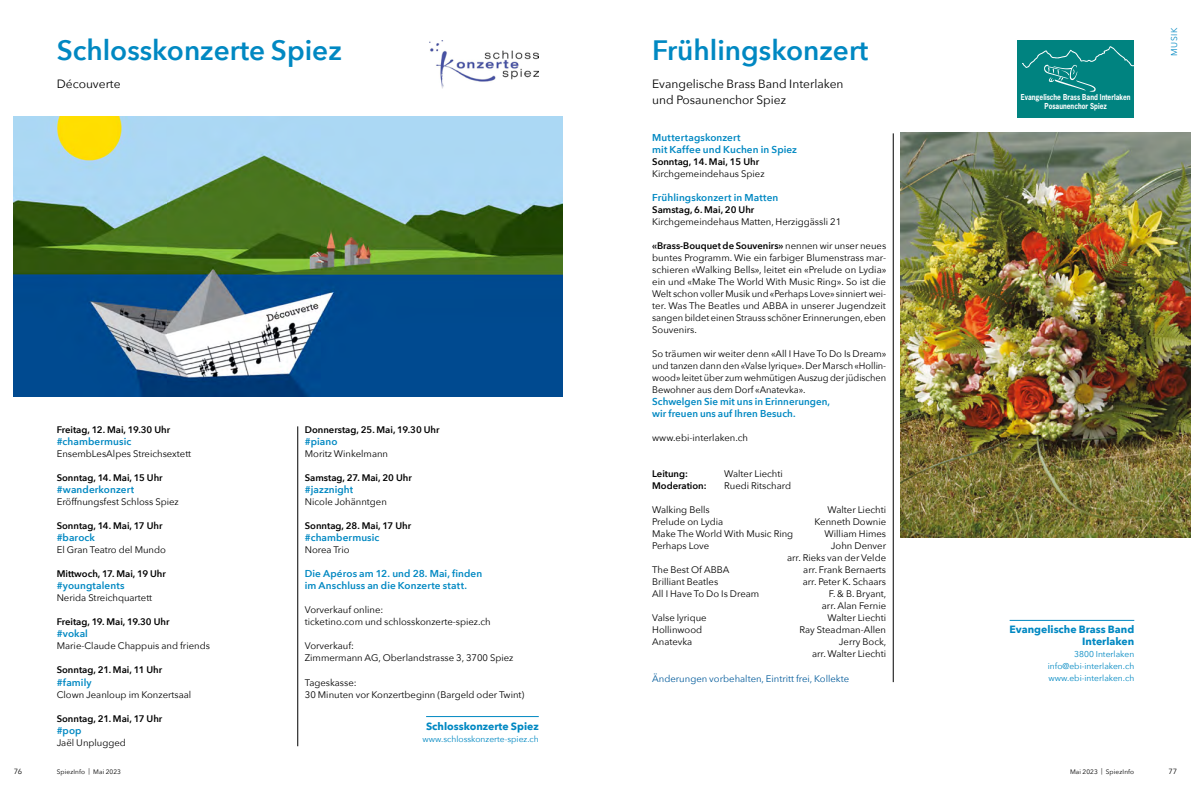
<style>
.page{position:relative;width:1191px;height:794px;background:#fff}
.page>*{position:absolute;margin:0;border:0;box-sizing:border-box;transform-origin:0 0}
.t1{font:600 28px "Avenir Next";color:#0088c2}
.t2{font:12px/16px "Avenir Next";color:#000}
.t3{font:700 10.5px/12px "Avenir Next";color:#0088c2;text-align:right}
.t4{font:600 10px/12px "Avenir Next";letter-spacing:.01em;color:#0088c2}
.t5{font:9.5px/12px "Avenir Next";color:#000}
.t6{font:600 9.5px "Avenir Next";color:#000}
.t7{font:9.5px "Avenir Next";color:#005a9a}
.t8{font:8.5px/12px "Avenir Next";color:#0088c2;text-align:justify}
.t9{font:700 7.7px/9.3px "News Gothic";color:#fff;text-align:center;scale:.85 1}
.t10{font:7.5px "Avenir Next";color:#000}
.t11{font:6.5px "Avenir Next";letter-spacing:.02em;color:#000}
.s1{font-weight:600}
</style>
<div class="page">
<hr style="left:297px;top:426px;width:1px;height:320px;background:#000">
<img style="left:14px;top:116px;width:548px;height:281px">
<img style="left:429px;top:40px;width:110px;height:48px">
<hr style="left:426px;top:716px;width:113px;height:1px;background:#0088c2">
<hr style="left:893px;top:133px;width:1px;height:549px;background:#000">
<div style="left:1017px;top:87px;width:117px;height:31px;background:#008380"></div>
<div style="left:1017px;top:40px;width:117px;height:49px;background:#008380"></div>
<img style="left:1022px;top:46px;width:89px;height:22px">
<svg style="left:1044px;top:65px;width:12px;height:11px"></svg>
<hr style="left:1009px;top:620px;width:125px;height:1px;background:#0088c2">
<img style="left:900px;top:132px;width:291px;height:405px">
<h1 class="t1" style="left:57px;top:27px;width:287px">Schlosskonzerte Spiez</h1>
<p class="t2" style="left:57px;top:76px;width:65px">Découverte</p>
<p class="t6" style="left:57px;top:421px;width:115px">Freitag, 12. Mai, 19.30 Uhr</p>
<p class="t4" style="left:57px;top:435px;width:76px">#chambermusic</p>
<p class="t5" style="left:57px;top:447px;width:136px">EnsembLesAlpes Streichsextett</p>
<p class="t6" style="left:57px;top:470px;width:107px">Sonntag, 14. Mai, 15 Uhr</p>
<p class="t4" style="left:57px;top:483px;width:79px">#wanderkonzert</p>
<p class="t5" style="left:57px;top:495px;width:124px">Eröffnungsfest Schloss Spiez</p>
<p class="t6" style="left:57px;top:518px;width:107px">Sonntag, 14. Mai, 17 Uhr</p>
<p class="t4" style="left:57px;top:531px;width:40px">#barock</p>
<p class="t5" style="left:57px;top:543px;width:111px">El Gran Teatro del Mundo</p>
<p class="t6" style="left:57px;top:566px;width:111px">Mittwoch, 17. Mai, 19 Uhr</p>
<p class="t4" style="left:57px;top:579px;width:69px">#youngtalents</p>
<p class="t5" style="left:57px;top:591px;width:97px">Nerida Streichquartett</p>
<p class="t6" style="left:57px;top:614px;width:114px">Freitag, 19. Mai, 19.30 Uhr</p>
<p class="t4" style="left:57px;top:627px;width:33px">#vokal</p>
<p class="t5" style="left:57px;top:639px;width:155px">Marie-Claude Chappuis and friends</p>
<p class="t6" style="left:57px;top:662px;width:107px">Sonntag, 21. Mai, 11 Uhr</p>
<p class="t4" style="left:57px;top:676px;width:36px">#family</p>
<p class="t5" style="left:57px;top:688px;width:136px">Clown Jeanloup im Konzertsaal</p>
<p class="t6" style="left:57px;top:710px;width:107px">Sonntag, 21. Mai, 17 Uhr</p>
<p class="t4" style="left:57px;top:724px;width:26px">#pop</p>
<p class="t5" style="left:57px;top:736px;width:71px">Jaël Unplugged</p>
<p class="t6" style="left:305px;top:421px;width:136px">Donnerstag, 25. Mai, 19.30 Uhr</p>
<p class="t4" style="left:305px;top:435px;width:34px">#piano</p>
<p class="t5" style="left:305px;top:447px;width:85px">Moritz Winkelmann</p>
<p class="t6" style="left:305px;top:470px;width:108px">Samstag, 27. Mai, 20 Uhr</p>
<p class="t4" style="left:305px;top:483px;width:50px">#jazznight</p>
<p class="t5" style="left:305px;top:495px;width:84px">Nicole Johänntgen</p>
<p class="t6" style="left:305px;top:518px;width:108px">Sonntag, 28. Mai, 17 Uhr</p>
<p class="t4" style="left:305px;top:531px;width:76px">#chambermusic</p>
<p class="t5" style="left:305px;top:543px;width:46px">Norea Trio</p>
<p class="t4" style="left:305px;top:567px;width:179px">Die Apéros am 12. und 28. Mai, finden im Anschluss an die Konzerte statt.</p>
<p class="t5" style="left:305px;top:603px;width:187px">Vorverkauf online:<br>ticketino.com und schlosskonzerte-spiez.ch</p>
<p class="t5" style="left:305px;top:639px;width:210px">Vorverkauf:<br>Zimmermann AG, Oberlandstrasse 3, 3700 Spiez</p>
<p class="t5" style="left:305px;top:676px;width:221px">Tageskasse:<br>30 Minuten vor Konzertbeginn (Bargeld oder Twint)</p>
<p class="t3" style="left:426px;top:719px;width:114px">Schlosskonzerte Spiez</p>
<p class="t8" style="left:422px;top:732px;width:118px">www.schlosskonzerte-spiez.ch</p>
<h1 class="t1" style="left:652px;top:27px;width:218px">Frühlingskonzert</h1>
<p class="t2" style="left:652px;top:76px;width:193px">Evangelische Brass Band Interlaken und Posaunenchor Spiez</p>
<p class="t4" style="left:652px;top:131px;width:146px">Muttertagskonzert<br>mit Kaffee und Kuchen in Spiez</p>
<p class="t6" style="left:652px;top:153px;width:108px">Sonntag, 14. Mai, 15 Uhr</p>
<p class="t5" style="left:652px;top:167px;width:114px">Kirchgemeindehaus Spiez</p>
<p class="t4" style="left:652px;top:191px;width:128px">Frühlingskonzert in Matten</p>
<p class="t6" style="left:652px;top:201px;width:104px">Samstag, 6. Mai, 20 Uhr</p>
<p class="t5" style="left:652px;top:215px;width:190px">Kirchgemeindehaus Matten, Herziggässli 21</p>
<p class="t5" style="left:652px;top:239px;width:236px;text-align:justify"><span class="s1">«Brass-Bouquet de Souvenirs»</span> nennen wir unser neues buntes Programm. Wie ein farbiger Blumenstrass mar&shy;schieren «Walking Bells», leitet ein «Prelude on Lydia» ein und «Make The World With Music Ring». So ist die Welt schon voller Musik und «Perhaps Love» sinniert wei&shy;ter. Was The Beatles und ABBA in unserer Jugendzeit sangen bildet einen Strauss schöner Erinnerungen, eben Souvenirs.</p>
<p class="t5" style="left:652px;top:347px;width:236px;text-align:justify">So träumen wir weiter denn «All I Have To Do Is Dream» und tanzen dann den «Valse lyrique». Der Marsch «Hollin&shy;wood» leitet über zum wehmütigen Auszug der jüdischen Bewohner aus dem Dorf «Anatevka».</p>
<p class="t4" style="left:652px;top:395px;width:179px">Schwelgen Sie mit uns in Erinnerungen, wir freuen uns auf Ihren Besuch.</p>
<p class="t5" style="left:652px;top:431px;width:97px">www.ebi-interlaken.ch</p>
<p class="t6" style="left:652px;top:466px;width:37px">Leitung:</p>
<p class="t5" style="left:724px;top:467px;width:60px">Walter Liechti</p>
<p class="t6" style="left:652px;top:478px;width:56px">Moderation:</p>
<p class="t5" style="left:724px;top:479px;width:68px">Ruedi Ritschard</p>
<p class="t5" style="left:652px;top:503px;width:59px">Walking Bells</p>
<p class="t5" style="left:827px;top:503px;width:60px">Walter Liechti</p>
<p class="t5" style="left:652px;top:515px;width:73px">Prelude on Lydia</p>
<p class="t5" style="left:814px;top:515px;width:73px">Kenneth Downie</p>
<p class="t5" style="left:652px;top:527px;width:143px">Make The World With Music Ring</p>
<p class="t5" style="left:824px;top:527px;width:63px">William Himes</p>
<p class="t5" style="left:652px;top:539px;width:59px">Perhaps Love</p>
<p class="t5" style="left:787px;top:539px;width:101px;text-align:right">John Denver<br>arr. Rieks van der Velde</p>
<p class="t5" style="left:652px;top:563px;width:79px">The Best Of ABBA</p>
<p class="t5" style="left:803px;top:563px;width:84px">arr. Frank Bernaerts</p>
<p class="t5" style="left:652px;top:575px;width:68px">Brilliant Beatles</p>
<p class="t5" style="left:802px;top:575px;width:85px">arr. Peter K. Schaars</p>
<p class="t5" style="left:652px;top:587px;width:109px">All I Have To Do Is Dream</p>
<p class="t5" style="left:822px;top:587px;width:66px;text-align:right">F. &amp; B. Bryant, arr. Alan Fernie</p>
<p class="t5" style="left:652px;top:611px;width:56px">Valse lyrique</p>
<p class="t5" style="left:827px;top:611px;width:60px">Walter Liechti</p>
<p class="t5" style="left:652px;top:623px;width:52px">Hollinwood</p>
<p class="t5" style="left:799px;top:623px;width:88px">Ray Steadman-Allen</p>
<p class="t5" style="left:652px;top:635px;width:42px">Anatevka</p>
<p class="t5" style="left:812px;top:635px;width:76px;text-align:right">Jerry Bock,<br>arr. Walter Liechti</p>
<p class="t7" style="left:652px;top:670px;width:198px">Änderungen vorbehalten, Eintritt frei, Kollekte</p>
<p class="t9" style="left:1021px;top:92px;width:131px">Evangelische Brass Band Interlaken<br>Posaunenchor Spiez</p>
<p class="t8" style="left:1167px;top:56px;width:30px;rotate:-90deg">MUSIK</p>
<p class="t3" style="left:1009px;top:623px;width:126px">Evangelische Brass Band<br>Interlaken</p>
<p class="t8" style="left:1047px;top:648px;width:88px;text-indent:26px">3800 Interlaken info@ebi-interlaken.ch www.ebi-interlaken.ch</p>
<p class="t10" style="left:14px;top:764px;width:10px">76</p>
<p class="t11" style="left:57px;top:766px;width:66px">SpiezInfo | Mai 2023</p>
<p class="t11" style="left:1070px;top:766px;width:66px">Mai 2023 | SpiezInfo</p>
<p class="t10" style="left:1168px;top:764px;width:10px">77</p>
</div>
